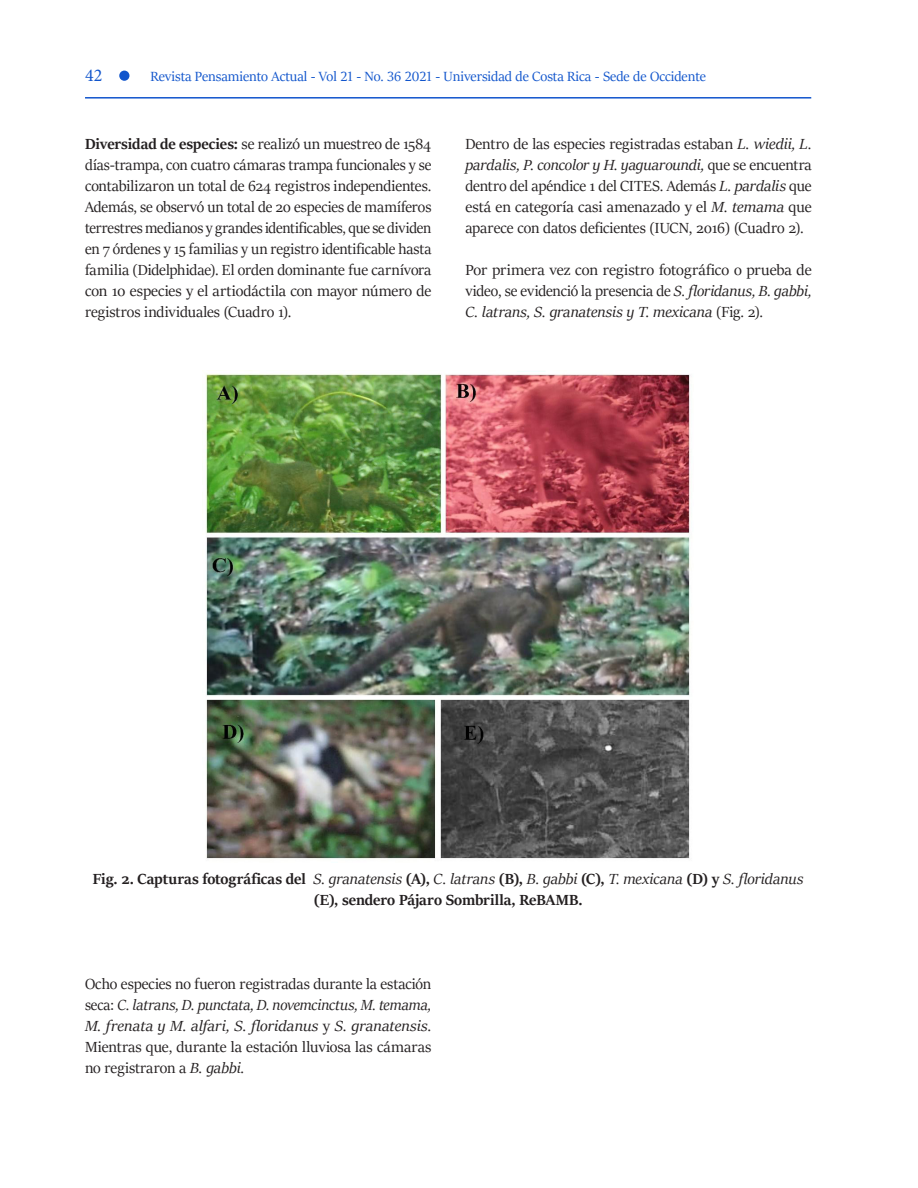
<style>
.page{position:relative;width:918px;height:1188px;background:#fff}
.page>*{position:absolute;margin:0;border:0;box-sizing:border-box;transform-origin:0 0}
.t1{font:18px "Minion Pro";color:#15c}
.cuerpo{font:16.5px/21px "Sitka Banner";color:#231f20;text-align:justify}
.figura{font:700 16.5px/21px "Sitka Banner";letter-spacing:-.005em;color:#231f20;text-align:center}
.t2{font:15px "Sitka Banner";color:#15c}
.s1{font-weight:700}
.s2{font-style:italic}
.s3{font-weight:400;font-style:italic}
</style>
<div class="page">
<hr style="left:85px;top:97px;width:726px;height:2px;background:#15c">
<div style="left:119px;top:71px;width:10px;height:10px;background:#15c;border-radius:50%"></div>
<img style="left:206px;top:371px;width:484px;height:488px">
<p class="t1" style="left:85px;top:63px;width:19px">42</p>
<p class="t2" style="left:151px;top:66px;width:557px">Revista Pensamiento Actual - Vol 21 - No. 36 2021 - Universidad de Costa Rica - Sede de Occidente</p>
<p class="cuerpo" style="left:85px;top:132px;width:348px"><span class="s1">Diversidad de especies:</span> se realizó un muestreo de 1584 días-trampa, con cuatro cámaras trampa funcionales y se contabilizaron un total de 624 registros independientes.<br>Además, se observó un total de 20 especies de mamíferos terrestres medianos y grandes identificables, que se dividen en 7 órdenes y 15 familias y un registro identificable hasta familia (Didelphidae). El orden dominante fue carnívora con 10 especies y el artiodáctila con mayor número de registros individuales (Cuadro 1).</p>
<p class="cuerpo" style="left:465px;top:132px;width:348px">Dentro de las especies registradas estaban <span class="s2">L. wiedii, L. pardalis, P. concolor y H. yaguaroundi,</span> que se encuentra dentro del apéndice 1 del CITES. Además <span class="s2">L. pardalis</span> que está en categoría casi amenazado y el <span class="s2">M. temama</span> que aparece con datos deficientes (IUCN, 2016) (Cuadro 2).</p>
<p class="cuerpo" style="left:465px;top:258px;width:348px">Por primera vez con registro fotográfico o prueba de video, se evidenció la presencia de <span class="s2">S. floridanus, B. gabbi, C. latrans, S. granatensis y T. mexicana</span> (Fig. 2).</p>
<p class="figura" style="left:93px;top:867px;width:712px">Fig. 2. Capturas fotográficas del <span class="s3">S. granatensis</span> (A), <span class="s3">C. latrans</span> (B), <span class="s3">B. gabbi</span> (C), <span class="s3">T. mexicana</span> (D) y <span class="s3">S. floridanus </span>(E), sendero Pájaro Sombrilla, ReBAMB.</p>
<p class="cuerpo" style="left:85px;top:972px;width:348px">Ocho especies no fueron registradas durante la estación seca: <span class="s2">C. latrans, D. punctata, D. novemcinctus, M. temama, M. frenata y M. alfari, S. floridanus</span> y <span class="s2">S. granatensis</span>.<br>Mientras que, durante la estación lluviosa las cámaras no registraron a <span class="s2">B. gabbi.</span></p>
</div>
